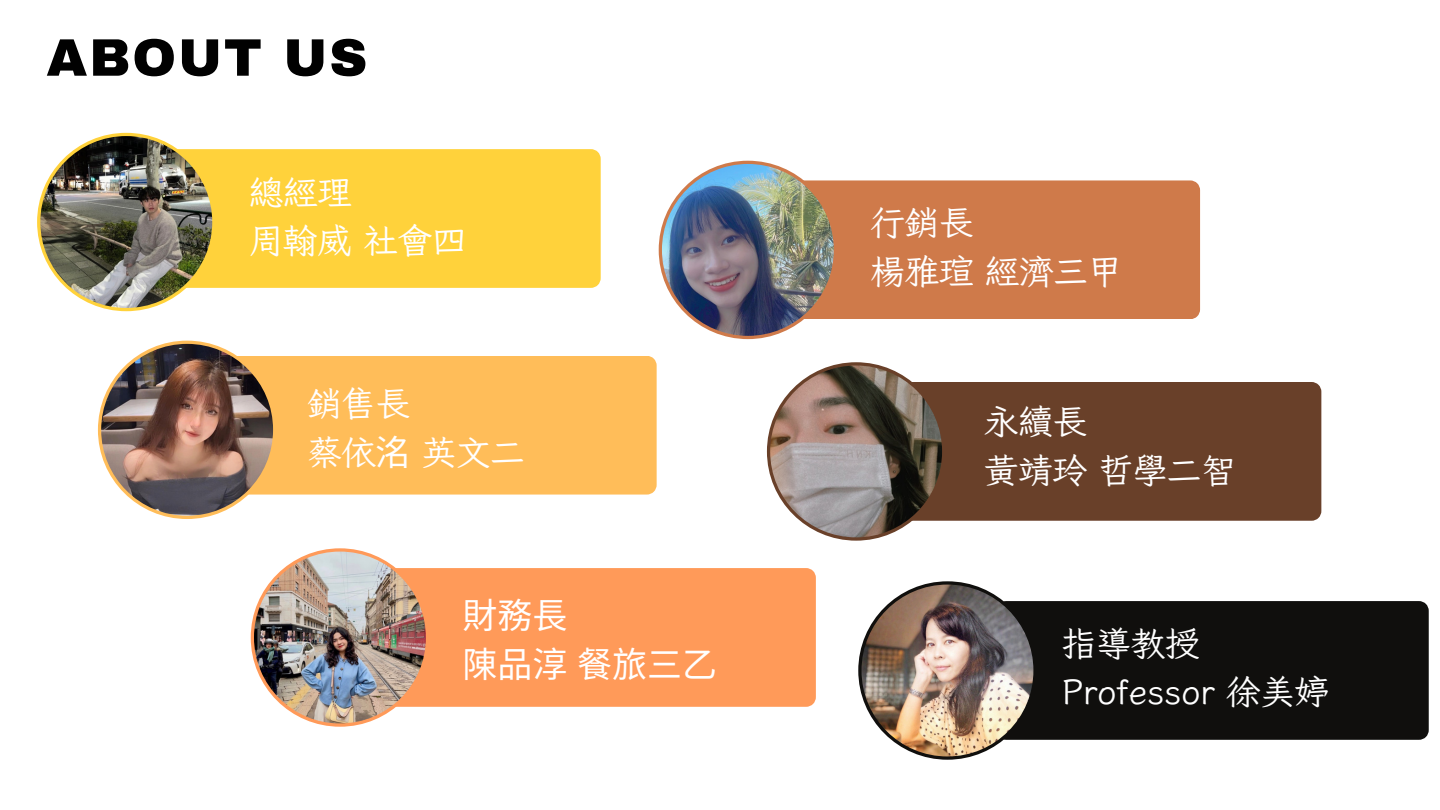
<style>
.page{position:relative;width:1440px;height:810px;background:#fff}
.page>*{position:absolute;margin:0;border:0;box-sizing:border-box;transform-origin:0 0}
.t1{font:900 52.8px "Archivo";letter-spacing:.035em;color:#010101}
.t2{font:35px "Iansui 094";letter-spacing:-.02em;color:#fff}
.t3{font:35px "Noto Sans CJ Ksc";color:#fff}
.s1{font-family:"Noto Sans CJ Ksc"}
</style>
<div class="page">
<div style="left:215px;top:149px;width:386px;height:139px;background:#ffd23b"></div>
<img style="left:37px;top:133px;width:178px;height:178px">
<div style="left:837px;top:180px;width:363px;height:139px;background:#cf7a4a"></div>
<img style="left:659px;top:161px;width:178px;height:178px">
<div style="left:276px;top:356px;width:381px;height:139px;background:#ffbd59"></div>
<img style="left:98px;top:341px;width:178px;height:178px">
<div style="left:945px;top:382px;width:376px;height:139px;background:#694029"></div>
<svg style="left:767px;top:362px;width:178px;height:179px"></svg>
<div style="left:429px;top:568px;width:387px;height:139px;background:#ff9a59"></div>
<img style="left:251px;top:548px;width:178px;height:179px">
<div style="left:1037px;top:601px;width:392px;height:139px;background:#100f0d"></div>
<img style="left:858px;top:581px;width:179px;height:179px">
<p class="t1" style="left:46px;top:29px;width:323px">ABOUT US</p>
<p class="t2" style="left:249px;top:174px;width:105px">總經理</p>
<p class="t2" style="left:249px;top:222px;width:220px">周翰威社會四</p>
<p class="t2" style="left:307px;top:385px;width:102px">銷售長</p>
<p class="t2" style="left:307px;top:434px;width:216px">蔡依<span class="s1">洺</span>英文二</p>
<p class="t3" style="left:463px;top:587px;width:103px">財務長</p>
<p class="t3" style="left:463px;top:636px;width:251px">陳品淳餐旅三乙</p>
<p class="t2" style="left:870px;top:204px;width:102px">行銷長</p>
<p class="t2" style="left:870px;top:253px;width:254px">楊雅瑄經濟三甲</p>
<p class="t2" style="left:984px;top:404px;width:102px">永續長</p>
<p class="t2" style="left:984px;top:452px;width:254px">黃靖玲哲學二智</p>
<p class="t2" style="left:1062px;top:625px;width:139px">指導教授</p>
<p class="t2" style="left:1062px;top:674px;width:269px">Professor 徐美婷</p>
</div>
